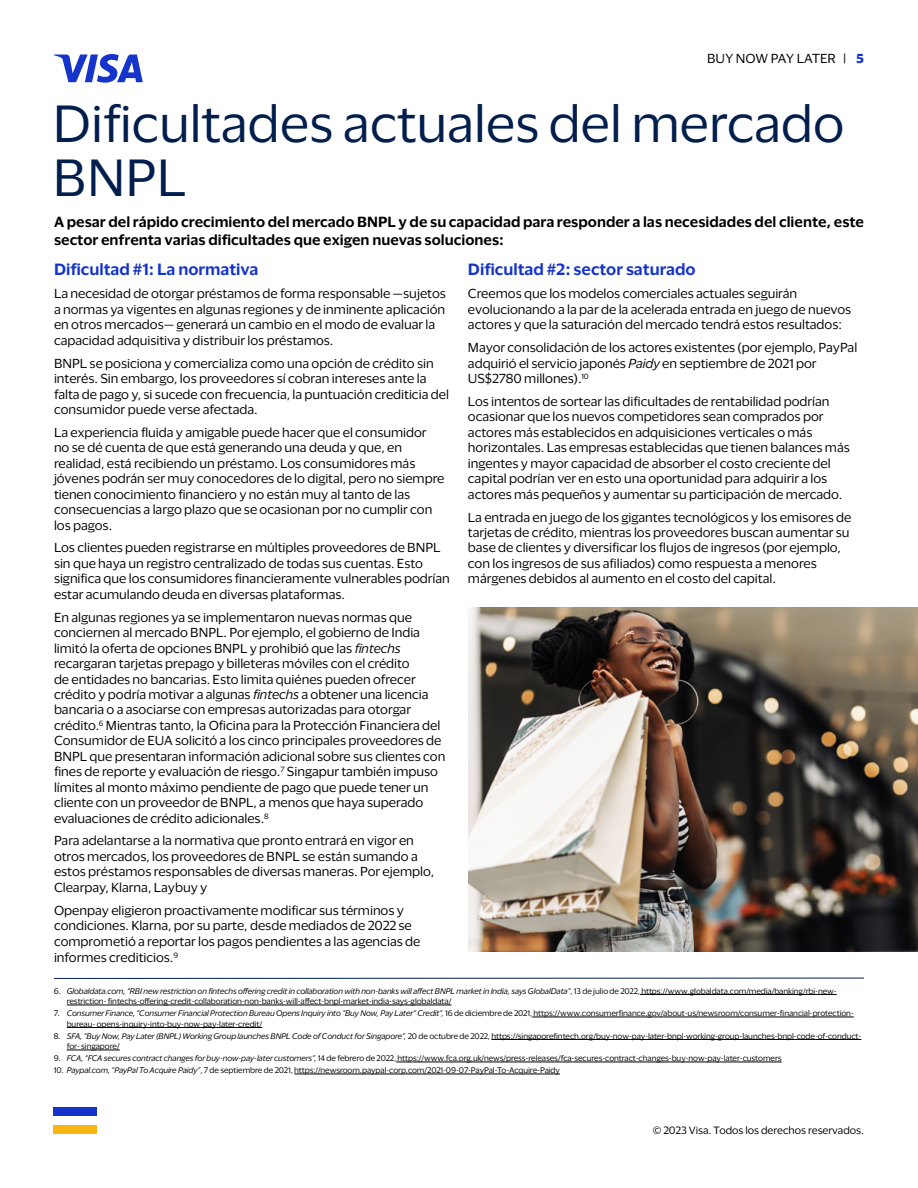
<style>
.page{position:relative;width:918px;height:1188px;background:#fff}
.page>*{position:absolute;margin:0;border:0;box-sizing:border-box;transform-origin:0 0}
.t1{font:48px/54px "Visa Dialect";color:#021e4c}
.t2{font:600 15px "Visa Dialect";color:#1434cb}
.t3{font:600 13.5px/18px "Visa Dialect";color:#000}
.t4{font:12px/15.5px "Visa Dialect";color:#000}
.t5{font:9.75px "Visa Dialect";color:#000}
.t6{font:7.5px/10.5px "Visa Dialect";letter-spacing:-.01em;color:#000}
.s1{font-weight:700;color:#1434cb}
.s2{font-style:italic}
</style>
<div class="page">
<img style="left:468px;top:608px;width:450px;height:344px">
<hr style="left:640px;top:994px;width:197px;height:1px;background:#000">
<hr style="left:67px;top:1005px;width:384px;height:1px;background:#000">
<hr style="left:532px;top:1017px;width:322px;height:1px;background:#000">
<hr style="left:67px;top:1027px;width:195px;height:1px;background:#000">
<hr style="left:491px;top:1039px;width:370px;height:1px;background:#000">
<hr style="left:67px;top:1050px;width:53px;height:1px;background:#000">
<hr style="left:396px;top:1062px;width:386px;height:1px;background:#000">
<hr style="left:294px;top:1074px;width:266px;height:1px;background:#000">
<hr style="left:54px;top:978px;width:810px;height:1px;background:#021e4c">
<div style="left:53px;top:1107px;width:43px;height:9px;background:#1433cb"></div>
<div style="left:53px;top:1125px;width:43px;height:9px;background:#f7b614"></div>
<svg style="left:54px;top:54px;width:89px;height:29px"></svg>
<p class="t4" style="left:707px;top:50px;width:158px">BUY NOW PAY LATER | <span class="s1">5</span></p>
<h1 class="t1" style="left:53px;top:93px;width:793px">Dificultades actuales del mercado<br>BNPL</h1>
<p class="t3" style="left:54px;top:212px;width:812px">A pesar del rápido crecimiento del mercado BNPL y de su capacidad para responder a las necesidades del cliente, este sector enfrenta varias dificultades que exigen nuevas soluciones:</p>
<p class="t2" style="left:54px;top:258px;width:206px">Dificultad #1: La normativa</p>
<p class="t4" style="left:54px;top:285px;width:393px">La necesidad de otorgar préstamos de forma responsable —sujetos a normas ya vigentes en algunas regiones y de inminente aplicación en otros mercados— generará un cambio en el modo de evaluar la capacidad adquisitiva y distribuir los préstamos.</p>
<p class="t4" style="left:54px;top:355px;width:397px">BNPL se posiciona y comercializa como una opción de crédito sin interés. Sin embargo, los proveedores sí cobran intereses ante la falta de pago y, si sucede con frecuencia, la puntuación crediticia del consumidor puede verse afectada.</p>
<p class="t4" style="left:54px;top:424px;width:392px">La experiencia fluida y amigable puede hacer que el consumidor no se dé cuenta de que está generando una deuda y que, en realidad, está recibiendo un préstamo. Los consumidores más jóvenes podrán ser muy conocedores de lo digital, pero no siempre tienen conocimiento financiero y no están muy al tanto de las consecuencias a largo plazo que se ocasionan por no cumplir con los pagos.</p>
<p class="t4" style="left:54px;top:539px;width:398px">Los clientes pueden registrarse en múltiples proveedores de BNPL sin que haya un registro centralizado de todas sus cuentas. Esto significa que los consumidores financieramente vulnerables podrían estar acumulando deuda en diversas plataformas.</p>
<p class="t4" style="left:54px;top:609px;width:393px">En algunas regiones ya se implementaron nuevas normas que conciernen al mercado BNPL. Por ejemplo, el gobierno de India limitó la oferta de opciones BNPL y prohibió que las <span class="s2">fintechs </span>recargaran tarjetas prepago y billeteras móviles con el crédito<br>de entidades no bancarias. Esto limita quiénes pueden ofrecer crédito y podría motivar a algunas <span class="s2">fintechs</span> a obtener una licencia bancaria o a asociarse con empresas autorizadas para otorgar crédito.<sup>6</sup> Mientras tanto, la Oficina para la Protección Financiera del Consumidor de EUA solicitó a los cinco principales proveedores de BNPL que presentaran información adicional sobre sus clientes con fines de reporte y evaluación de riesgo.<sup>7</sup> Singapur también impuso límites al monto máximo pendiente de pago que puede tener un cliente con un proveedor de BNPL, a menos que haya superado evaluaciones de crédito adicionales.<sup>8</sup></p>
<p class="t4" style="left:54px;top:832px;width:382px">Para adelantarse a la normativa que pronto entrará en vigor en otros mercados, los proveedores de BNPL se están sumando a estos préstamos responsables de diversas maneras. Por ejemplo, Clearpay, Klarna, Laybuy y</p>
<p class="t4" style="left:54px;top:901px;width:368px">Openpay eligieron proactivamente modificar sus términos y condiciones. Klarna, por su parte, desde mediados de 2022 se comprometió a reportar los pagos pendientes a las agencias de informes crediticios.<sup>9</sup></p>
<p class="t2" style="left:468px;top:258px;width:229px">Dificultad #2: sector saturado</p>
<p class="t4" style="left:468px;top:285px;width:385px">Creemos que los modelos comerciales actuales seguirán evolucionando a la par de la acelerada entrada en juego de nuevos actores y que la saturación del mercado tendrá estos resultados:</p>
<p class="t4" style="left:468px;top:339px;width:391px">Mayor consolidación de los actores existentes (por ejemplo, PayPal adquirió el servicio japonés <span class="s2">Paidy</span> en septiembre de 2021 por<br>US$2780 millones).<sup>10</sup></p>
<p class="t4" style="left:468px;top:393px;width:383px">Los intentos de sortear las dificultades de rentabilidad podrían ocasionar que los nuevos competidores sean comprados por actores más establecidos en adquisiciones verticales o más horizontales. Las empresas establecidas que tienen balances más ingentes y mayor capacidad de absorber el costo creciente del capital podrían ver en esto una oportunidad para adquirir a los actores más pequeños y aumentar su participación de mercado.</p>
<p class="t4" style="left:468px;top:508px;width:385px">La entrada en juego de los gigantes tecnológicos y los emisores de tarjetas de crédito, mientras los proveedores buscan aumentar su base de clientes y diversificar los flujos de ingresos (por ejemplo, con los ingresos de sus afiliados) como respuesta a menores márgenes debidos al aumento en el costo del capital.</p>
<p class="t6" style="left:67px;top:985px;width:772px;text-indent:-13px">6. <span class="s2">Globaldata.com, “RBI new restriction on fintechs offering credit in collaboration with non-banks will affect BNPL market in India, says GlobalData”</span>, 13 de julio de 2022, https://www.globaldata.com/media/banking/rbi-new&shy;restriction- fintechs-offering-credit-collaboration-non-banks-will-affect-bnpl-market-india-says-globaldata/</p>
<p class="t6" style="left:67px;top:1008px;width:789px;text-indent:-13px">7. <span class="s2">Consumer Finance, “Consumer Financial Protection Bureau Opens Inquiry into “Buy Now, Pay Later” Credit”,</span> 16 de diciembre de 2021, https://www.consumerfinance.gov/about-us/newsroom/consumer-financial-protection&shy;bureau- opens-inquiry-into-buy-now-pay-later-credit/</p>
<p class="t6" style="left:67px;top:1030px;width:796px;text-indent:-13px">8. <span class="s2">SFA, “Buy Now, Pay Later (BNPL) Working Group launches BNPL Code of Conduct for Singapore”,</span> 20 de octubre de 2022, https://singaporefintech.org/buy-now-pay-later-bnpl-working-group-launches-bnpl-code-of-conduct&shy;for- singapore/</p>
<p class="t6" style="left:54px;top:1053px;width:729px">9. <span class="s2">FCA, “FCA secures contract changes for buy-now-pay-later customers”,</span> 14 de febrero de 2022, https://www.fca.org.uk/news/press-releases/fca-secures-contract-changes-buy-now-pay-later-customers</p>
<p class="t6" style="left:54px;top:1065px;width:508px">10. <span class="s2">Paypal.com, “PayPal To Acquire Paidy”</span>, 7 de septiembre de 2021, https://newsroom.paypal-corp.com/2021-09-07-PayPal-To-Acquire-Paidy</p>
<p class="t5" style="left:653px;top:1123px;width:213px">© 2023 Visa. Todos los derechos reservados.</p>
</div>
